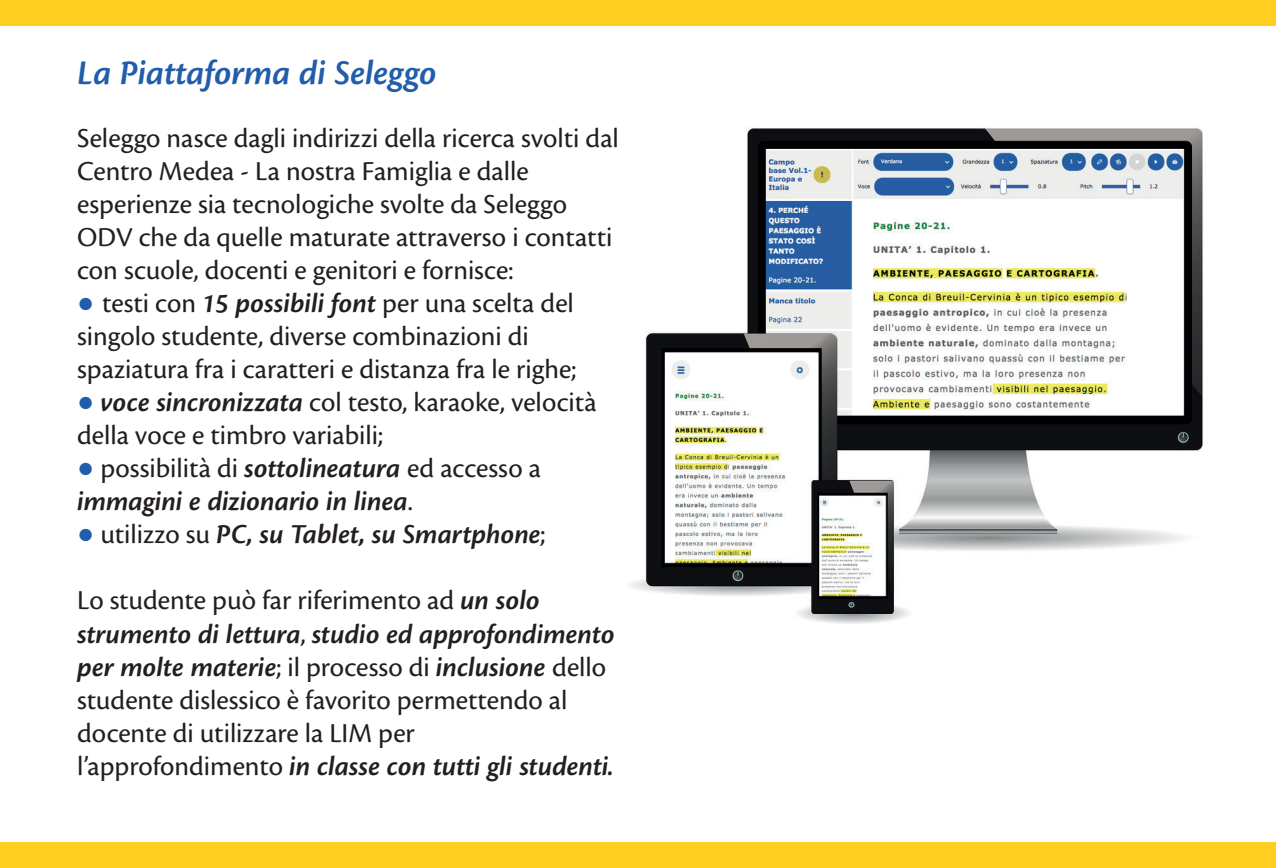
<style>
.page{position:relative;width:1276px;height:868px;background:#fff}
.page>*{position:absolute;margin:0;border:0;box-sizing:border-box;transform-origin:0 0}
.t1{font:italic 600 36px "Cronos Pro";color:#215dab}
.t2{font:28.5px/33px "Cronos Pro";color:#231f20}
.t3{font:italic 600 28.5px/33px "Cronos Pro";color:#231f20}
.s1{font-family:"Arial";color:#215dab}
.s2{font-weight:600;font-style:italic}
.s3{font-family:"Arial";font-weight:400;font-style:normal;color:#215dab}
.s4{font-weight:400;font-style:normal}
</style>
<div class="page">
<img style="left:629px;top:127px;width:574px;height:497px">
<div style="left:0;top:0;width:1276px;height:25px;background:#ffce21"></div>
<div style="left:0;top:842px;width:1276px;height:25px;background:#ffce21"></div>
<p class="t1" style="left:77px;top:52px;width:361px">La Piattaforma di Seleggo</p>
<p class="t2" style="left:77px;top:122px;width:543px">Seleggo nasce dagli indirizzi della ricerca svolti dal Centro Medea - La nostra Famiglia e dalle esperienze sia tecnologiche svolte da Seleggo ODV che da quelle maturate attraverso i contatti con scuole, docenti e genitori e fornisce:</p>
<p class="t2" style="left:77px;top:287px;width:501px"><span class="s1">●</span> testi con <span class="s2">15 possibili font</span> per una scelta del singolo studente, diverse combinazioni di spaziatura fra i caratteri e distanza fra le righe;</p>
<p class="t2" style="left:77px;top:386px;width:521px"><span class="s1">●</span> <span class="s2">voce sincronizzata</span> col testo, karaoke, velocità della voce e timbro variabili;</p>
<p class="t3" style="left:77px;top:452px;width:465px"><span class="s3">●</span> <span class="s4">possibilità di</span> sottolineatura <span class="s4">ed accesso a </span>immagini e dizionario in linea<span class="s4">.</span></p>
<p class="t3" style="left:77px;top:518px;width:470px"><span class="s3">●</span> <span class="s4">utilizzo su</span> PC, su Tablet, su Smartphone<span class="s4">;</span></p>
<p class="t2" style="left:77px;top:584px;width:539px">Lo studente può far riferimento ad <span class="s2">un solo strumento di lettura</span>, <span class="s2">studio ed approfondimento per molte materie</span>; il processo di <span class="s2">inclusione</span> dello studente dislessico è favorito permettendo al docente di utilizzare la LIM per l’approfondimento <span class="s2">in classe con tutti gli studenti.</span></p>
</div>
